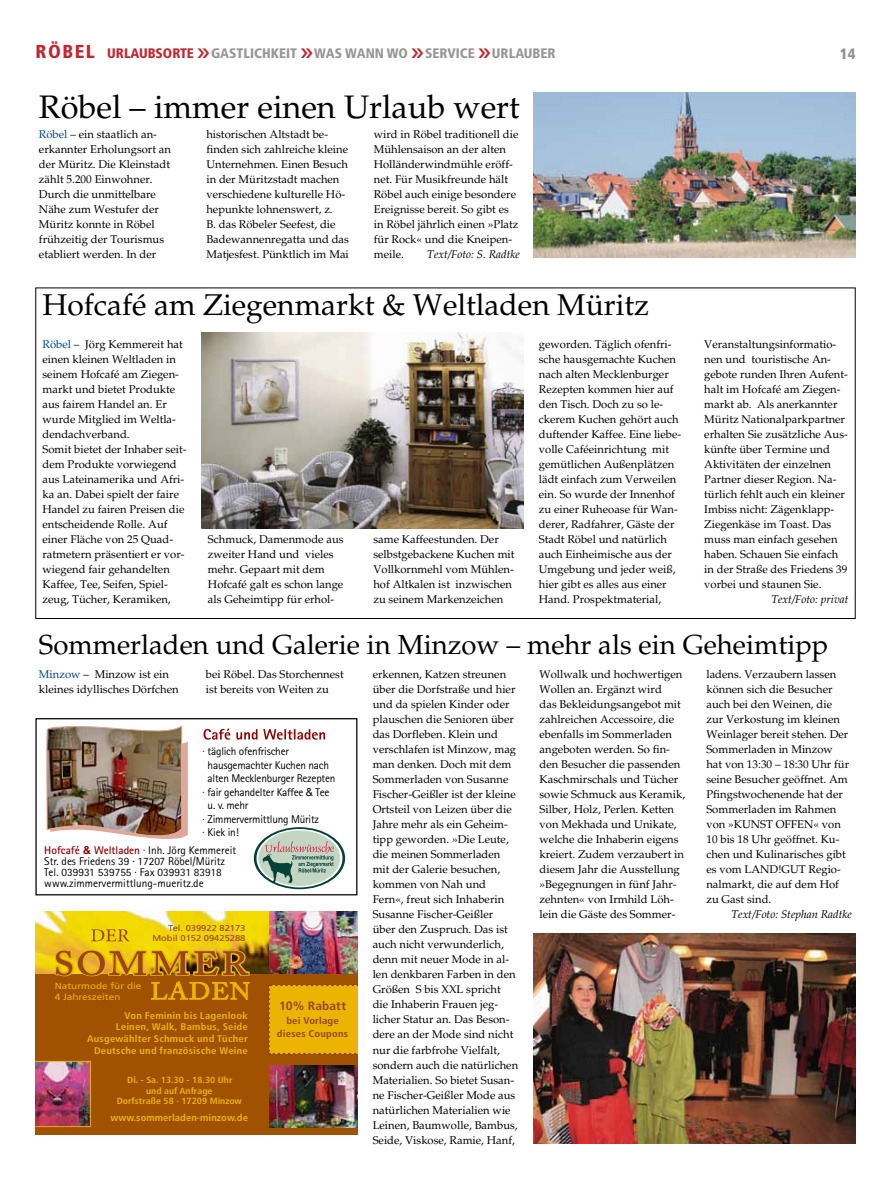
<style>
.page{position:relative;width:891px;height:1188px;background:#fff}
.page>*{position:absolute;margin:0;border:0;box-sizing:border-box;transform-origin:0 0}
.t1{font:32.5px "Palatino";color:#000}
.t2{font:30px "Palatino";color:#000}
.t3{font:27.5px "Palatino";color:#000}
.t4{font:900 condensed 15px "Frutiger";color:#909189}
.t5{font:900 condensed 13.75px "Frutiger";color:#999795}
.t6{font:900 condensed 13.75px "Frutiger";color:#c1272f}
.t7{font:700 condensed 12.12px "Shvxfk Frutiger";letter-spacing:.005em;color:#964521;scale:1.1 1}
.t8{font:11.25px/15px "Palatino";color:#000}
.t9{font:11.25px "Rotis Sans Serif";letter-spacing:-.02em;color:#000}
.t10{font:11.25px/11.2px "Rotis Sans Serif";color:#000}
.t11{font:italic 11.25px "Palatino";color:#000}
.t12{font:700 condensed 9.75px/11.6px "Shvxfk Frutiger";letter-spacing:.015em;color:#ecb300;text-align:right;scale:1.1 1}
.t13{font:700 condensed 9.75px/13.4px "Shvxfk Frutiger";letter-spacing:.015em;color:#964521;text-align:center;scale:1.1 1}
.t14{font:9px/10.8px "Tnfcfx Frutiger";color:#ecb300;scale:1.1 1}
.t15{font:700 condensed 8.88px/10.8px "Shvxfk Frutiger";color:#ecb300;text-align:center;scale:1.1 1}
.t16{font:8.5px/10.1px "Tnfcfx Frutiger";color:#964521;text-align:right;scale:1.1 1}
.s1{font-size:18.75px}
.s2{color:#004690}
.s3{color:#900000}
.s4{font-family:"Helvetica Neue"}
.s5{font-weight:700;color:#900000}
.s6{font-family:"Helvetica Neue";font-weight:700;color:#900000}
</style>
<div class="page">
<img style="left:201px;top:333px;width:322px;height:195px">
<img style="left:533px;top:93px;width:322px;height:165px">
<img style="left:533px;top:933px;width:322px;height:210px">
<div style="left:35px;top:718px;width:322px;height:177px;border:1px solid #000"></div>
<svg style="left:203px;top:728px;width:122px;height:11px"></svg>
<img style="left:47px;top:726px;width:141px;height:112px">
<svg style="left:254px;top:827px;width:91px;height:61px"></svg>
<div style="left:35px;top:972px;width:322px;height:162px;background:#a05201"></div>
<img style="left:35px;top:911px;width:322px;height:61px">
<img style="left:35px;top:1060px;width:56px;height:66px">
<img style="left:269px;top:1065px;width:88px;height:61px">
<div style="left:267px;top:984px;width:90px;height:70px;background:#ecb300"></div>
<svg style="left:53px;top:929px;width:198px;height:71px"></svg>
<p class="t6" style="left:35px;top:45px;width:159px"><span class="s1">RÖBEL</span> URLAUBSORTE</p>
<p class="t5" style="left:211px;top:45px;width:264px">GASTLICHKEIT WAS WANN WO SERVICE</p>
<p class="t5" style="left:492px;top:45px;width:41px">URLAUBER</p>
<h3 class="t4" style="left:840px;top:44px;width:17px">14</h3>
<h1 class="t1" style="left:39px;top:87px;width:482px">Röbel – immer einen Urlaub wert</h1>
<p class="t8" style="left:39px;top:127px;width:133px"><span class="s2">Röbel</span> – ein staatlich an&shy;erkannter Erholungsort an der Müritz. Die Kleinstadt zählt 5.200 Einwohner.<br>Durch die unmittelbare<br>Nähe zum Westufer der<br>Müritz konnte in Röbel frühzeitig der Tourismus etabliert werden. In der</p>
<p class="t8" style="left:206px;top:127px;width:144px">historischen Altstadt be&shy;finden sich zahlreiche kleine<br>Unternehmen. Einen Besuch in der Müritzstadt machen verschiedene kulturelle Hö&shy;hepunkte lohnenswert, z.<br>B. das Röbeler Seefest, die<br>Badewannenregatta und das<br>Matjesfest. Pünktlich im Mai</p>
<p class="t8" style="left:374px;top:127px;width:146px">wird in Röbel traditionell die<br>Mühlensaison an der alten<br>Holländerwindmühle eröff&shy;net. Für Musikfreunde hält<br>Röbel auch einige besondere<br>Ereignisse bereit. So gibt es in Röbel jährlich einen »Platz für Rock« und die Kneipen&shy;meile.</p>
<p class="t11" style="left:427px;top:247px;width:94px">Text/Foto: S. Radtke</p>
<h2 class="t2" style="left:43px;top:286px;width:608px">Hofcafé am Ziegenmarkt &amp; Weltladen Müritz</h2>
<p class="t8" style="left:43px;top:337px;width:145px"><span class="s2">Röbel</span> – Jörg Kemmereit hat einen kleinen Weltladen in seinem Hofcafé am Ziegen&shy;markt und bietet Produkte aus fairem Handel an. Er wurde Mitglied im Weltla&shy;dendachverband.<br>Somit bietet der Inhaber seit&shy;dem Produkte vorwiegend aus Lateinamerika und Afri&shy;ka an. Dabei spielt der faire<br>Handel zu fairen Preisen die entscheidende Rolle. Auf einer Fläche von 25 Quad&shy;ratmetern präsentiert er vor&shy;wiegend fair gehandelten<br>Kaffee, Tee, Seifen, Spiel&shy;zeug, Tücher, Keramiken,</p>
<p class="t8" style="left:208px;top:532px;width:137px">Schmuck, Damenmode aus zweiter Hand und vieles mehr. Gepaart mit dem<br>Hofcafé galt es schon lange als Geheimtipp für erhol-</p>
<p class="t8" style="left:373px;top:532px;width:143px">same Kaffeestunden. Der selbstgebackene Kuchen mit<br>Vollkornmehl vom Mühlen&shy;hof Altkalen ist inzwischen zu seinem Markenzeichen</p>
<p class="t8" style="left:539px;top:337px;width:144px">geworden. Täglich ofenfri&shy;sche hausgemachte Kuchen nach alten Mecklenburger<br>Rezepten kommen hier auf den Tisch. Doch zu so le&shy;ckerem Kuchen gehört auch duftender Kaffee. Eine liebe&shy;volle Caféeinrichtung mit gemütlichen Außenplätzen lädt einfach zum Verweilen ein. So wurde der Innenhof zu einer Ruheoase für Wan&shy;derer, Radfahrer, Gäste der<br>Stadt Röbel und natürlich auch Einheimische aus der<br>Umgebung und jeder weiß, hier gibt es alles aus einer<br>Hand. Prospektmaterial,</p>
<p class="t8" style="left:704px;top:336px;width:145px">Veranstaltungsinformatio&shy;nen und touristische An&shy;gebote runden Ihren Aufent&shy;halt im Hofcafé am Ziegen&shy;markt ab. Als anerkannter<br>Müritz Nationalparkpartner erhalten Sie zusätzliche Aus&shy;künfte über Termine und<br>Aktivitäten der einzelnen<br>Partner dieser Region. Na&shy;türlich fehlt auch ein kleiner<br>Imbiss nicht: Zägenklapp-<br>Ziegenkäse im Toast. Das muss man einfach gesehen haben. Schauen Sie einfach in der Straße des Friedens 39 vorbei und staunen Sie.</p>
<p class="t11" style="left:771px;top:592px;width:79px">Text/Foto: privat</p>
<h3 class="t3" style="left:39px;top:628px;width:791px">Sommerladen und Galerie in Minzow – mehr als ein Geheimtipp</h3>
<p class="t8" style="left:39px;top:667px;width:141px"><span class="s2">Minzow</span> – Minzow ist ein kleines idyllisches Dörfchen</p>
<p class="t8" style="left:206px;top:667px;width:139px">bei Röbel. Das Storchennest ist bereits von Weiten zu</p>
<p class="t8" style="left:373px;top:667px;width:147px">erkennen, Katzen streunen über die Dorfstraße und hier und da spielen Kinder oder plauschen die Senioren über das Dorfleben. Klein und verschlafen ist Minzow, mag man denken. Doch mit dem<br>Sommerladen von Susanne<br>Fischer-Geißler ist der kleine<br>Ortsteil von Leizen über die<br>Jahre mehr als ein Geheim&shy;tipp geworden. »Die Leute, die meinen Sommerladen mit der Galerie besuchen, kommen von Nah und<br>Fern«, freut sich Inhaberin<br>Susanne Fischer-Geißler über den Zuspruch. Das ist auch nicht verwunderlich, denn mit neuer Mode in al&shy;len denkbaren Farben in den<br>Größen S bis XXL spricht die Inhaberin Frauen jeg&shy;licher Statur an. Das Beson&shy;dere an der Mode sind nicht nur die farbfrohe Vielfalt, sondern auch die natürlichen<br>Materialien. So bietet Susan&shy;ne Fischer-Geißler Mode aus natürlichen Materialien wie<br>Leinen, Baumwolle, Bambus,<br>Seide, Viskose, Ramie, Hanf,</p>
<p class="t8" style="left:539px;top:666px;width:147px">Wollwalk und hochwertigen<br>Wollen an. Ergänzt wird<br>das Bekleidungsangebot mit zahlreichen Accessoire, die ebenfalls im Sommerladen angeboten werden. So fin&shy;den Besucher die passenden<br>Kaschmirschals und Tücher sowie Schmuck aus Keramik,<br>Silber, Holz, Perlen. Ketten von Mekhada und Unikate, welche die Inhaberin eigens kreiert. Zudem verzaubert in diesem Jahr die Ausstellung »Begegnungen in fünf Jahr&shy;zehnten« von Irmhild Löh&shy;lein die Gäste des Sommer-</p>
<p class="t8" style="left:706px;top:666px;width:144px">ladens. Verzaubern lassen können sich die Besucher auch bei den Weinen, die zur Verkostung im kleinen<br>Weinlager bereit stehen. Der<br>Sommerladen in Minzow hat von 13:30 – 18:30 Uhr für seine Besucher geöffnet. Am<br>Pfingstwochenende hat der<br>Sommerladen im Rahmen von »KUNST OFFEN« von<br>10 bis 18 Uhr geöffnet. Ku&shy;chen und Kulinarisches gibt es vom LAND!GUT Regio&shy;nalmarkt, die auf dem Hof zu Gast sind.</p>
<p class="t9" style="left:203px;top:744px;width:88px"><span class="s3">·</span> täglich ofenfrischer</p>
<p class="t9" style="left:208px;top:758px;width:123px">hausgemachter Kuchen nach</p>
<p class="t9" style="left:208px;top:771px;width:129px">alten Mecklenburger Rezepten</p>
<p class="t9" style="left:203px;top:785px;width:128px"><span class="s3">·</span> fair gehandelter Kaffee <span class="s4">&amp;</span> Tee</p>
<p class="t9" style="left:208px;top:798px;width:42px">u. v. mehr</p>
<p class="t9" style="left:203px;top:812px;width:118px"><span class="s3">·</span> Zimmervermittlung Müritz</p>
<p class="t9" style="left:203px;top:825px;width:38px"><span class="s3">·</span> Kiek in!</p>
<p class="t10" style="left:44px;top:843px;width:193px"><span class="s5">Hofcafé</span> <span class="s6">&amp;</span> <span class="s5">Weltladen</span> <span class="s3">·</span> Inh. Jörg Kemmereit Str. des Friedens 39 · 17207 Röbel/Müritz Tel. 039931 539755 · Fax 039931 83918 www.zimmervermittlung-mueritz.de</p>
<p class="t11" style="left:731px;top:907px;width:122px">Text/Foto: Stephan Radtke</p>
<p class="t16" style="left:152px;top:922px;width:86px">Tel. 039922 82173<br>Mobil 0152 09425288</p>
<p class="t14" style="left:55px;top:980px;width:80px">Naturmode für die<br>4 Jahreszeiten</p>
<p class="t7" style="left:279px;top:998px;width:62px">10% Rabatt</p>
<p class="t13" style="left:277px;top:1013px;width:66px">bei Vorlage dieses Coupons</p>
<p class="t12" style="left:87px;top:1009px;width:147px">Von Feminin bis Lagenlook<br>Leinen, Walk, Bambus, Seide<br>Ausgewählter Schmuck und Tücher<br>Deutsche und französische Weine</p>
<p class="t15" style="left:127px;top:1074px;width:97px">Di. - Sa. 13.30 - 18.30 Uhr</p>
<p class="t15" style="left:117px;top:1084px;width:115px">und auf Anfrage<br>Dorfstraße 58 · 17209 Minzow</p>
<p class="t12" style="left:110px;top:1111px;width:126px">www.sommerladen-minzow.de</p>
</div>
